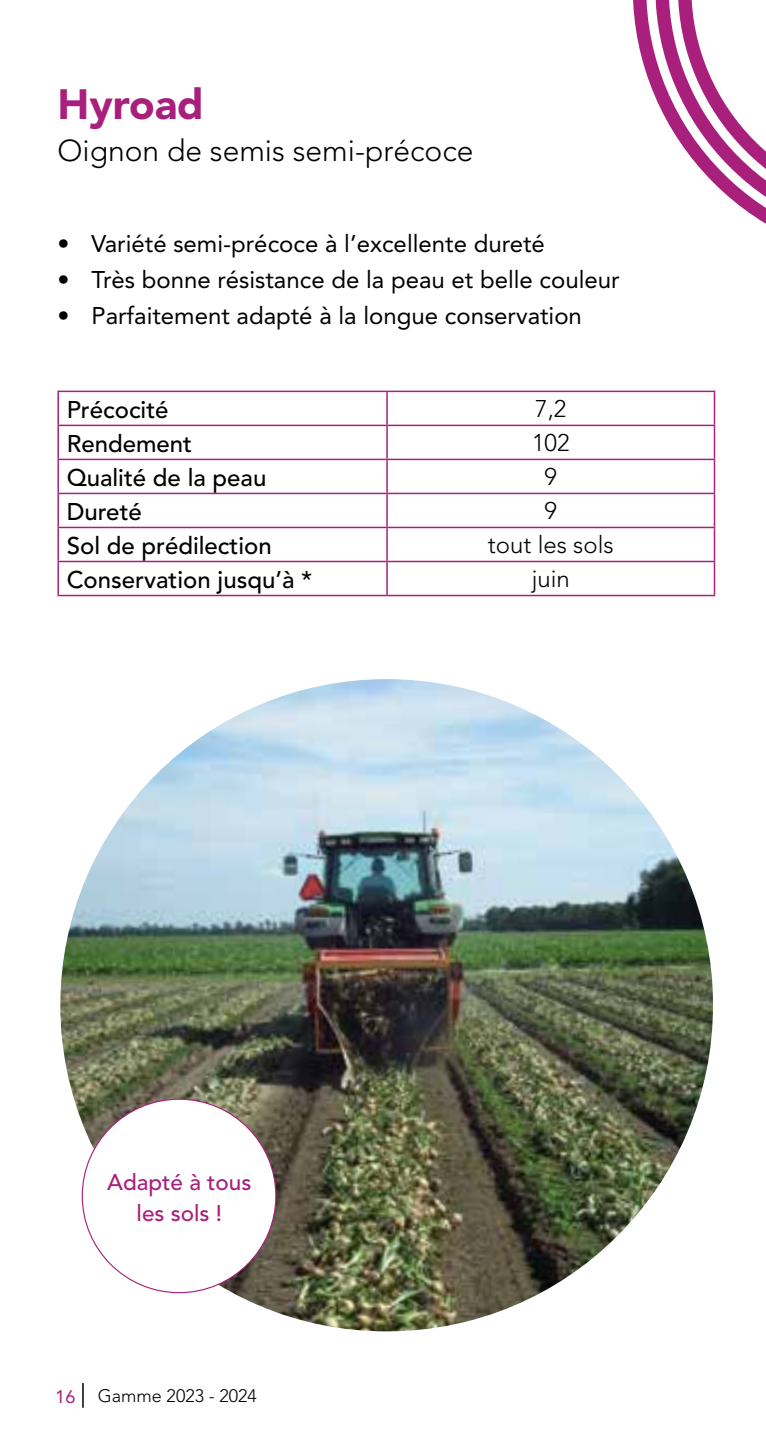
<style>
.page{position:relative;width:766px;height:1446px;background:#fff}
.page>*{position:absolute;margin:0;border:0;box-sizing:border-box;transform-origin:0 0}
.t1{font:900 42px "Avenir";color:#a81f7c}
.t2{font:300 30px "Avenir";color:#000}
.t3{font:24px "Avenir";color:#000}
.t4{font:500 24px "Avenir";color:#000}
.t5{font:300 24px "Avenir";color:#000}
.t6{font:500 22.5px/31.2px "Avenir";color:#a81f7c;text-align:center}
.t7{font:300 18px "Avenir";color:#000}
.t8{font:18px "Avenir";color:#a81f7c}
.s1{font-weight:400;color:#fff}
</style>
<div class="page">
<hr style="left:82px;top:1383px;width:2px;height:24px;background:#000">
<img style="left:60px;top:679px;width:652px;height:652px;border-radius:326px">
<svg style="left:59px;top:392px;width:654px;height:203px"></svg>
<svg style="left:387px;top:426px;width:326px;height:169px"></svg>
<hr style="left:386px;top:392px;width:1px;height:33px;background:#a81f7c">
<hr style="left:386px;top:426px;width:1px;height:33px;background:#a81f7c">
<hr style="left:386px;top:460px;width:1px;height:33px;background:#a81f7c">
<hr style="left:386px;top:494px;width:1px;height:33px;background:#a81f7c">
<hr style="left:386px;top:528px;width:1px;height:33px;background:#a81f7c">
<hr style="left:386px;top:562px;width:1px;height:33px;background:#a81f7c">
<hr style="left:57px;top:391px;width:330px;height:1px;background:#a81f7c">
<hr style="left:57px;top:392px;width:2px;height:33px;background:#a81f7c">
<hr style="left:387px;top:391px;width:328px;height:1px;background:#a81f7c">
<hr style="left:713px;top:392px;width:2px;height:33px;background:#a81f7c">
<hr style="left:57px;top:425px;width:330px;height:1px;background:#a81f7c">
<hr style="left:57px;top:426px;width:2px;height:33px;background:#a81f7c">
<hr style="left:387px;top:425px;width:328px;height:1px;background:#a81f7c">
<hr style="left:713px;top:426px;width:2px;height:33px;background:#a81f7c">
<hr style="left:57px;top:459px;width:330px;height:1px;background:#a81f7c">
<hr style="left:57px;top:460px;width:2px;height:33px;background:#a81f7c">
<hr style="left:387px;top:459px;width:328px;height:1px;background:#a81f7c">
<hr style="left:713px;top:460px;width:2px;height:33px;background:#a81f7c">
<hr style="left:57px;top:493px;width:330px;height:1px;background:#a81f7c">
<hr style="left:57px;top:494px;width:2px;height:33px;background:#a81f7c">
<hr style="left:387px;top:493px;width:328px;height:1px;background:#a81f7c">
<hr style="left:713px;top:494px;width:2px;height:33px;background:#a81f7c">
<hr style="left:57px;top:527px;width:330px;height:1px;background:#a81f7c">
<hr style="left:57px;top:528px;width:2px;height:33px;background:#a81f7c">
<hr style="left:387px;top:527px;width:328px;height:1px;background:#a81f7c">
<hr style="left:713px;top:528px;width:2px;height:33px;background:#a81f7c">
<hr style="left:57px;top:561px;width:330px;height:1px;background:#a81f7c">
<hr style="left:57px;top:562px;width:2px;height:33px;background:#a81f7c">
<hr style="left:387px;top:561px;width:328px;height:1px;background:#a81f7c">
<hr style="left:713px;top:562px;width:2px;height:33px;background:#a81f7c">
<hr style="left:57px;top:595px;width:330px;height:1px;background:#a81f7c">
<hr style="left:387px;top:595px;width:328px;height:1px;background:#a81f7c">
<svg style="left:633px;top:0;width:132px;height:223px"></svg>
<div style="left:82px;top:1099px;width:194px;height:193px;background:#fff;border-radius:50%"></div>
<h1 class="t1" style="left:57px;top:79px;width:148px">Hyroad</h1>
<p class="t2" style="left:57px;top:133px;width:417px">Oignon de semis semi-précoce</p>
<p class="t3" style="left:57px;top:230px;width:489px">• Variété semi-précoce à l’excellente dureté</p>
<p class="t3" style="left:57px;top:266px;width:563px">• Très bonne résistance de la peau et belle couleur</p>
<p class="t3" style="left:57px;top:302px;width:526px">• Parfaitement adapté à la longue conservation</p>
<p class="t4" style="left:67px;top:395px;width:103px">Précocité</p>
<p class="t5" style="left:535px;top:395px;width:33px">7,2</p>
<p class="t4" style="left:67px;top:429px;width:127px">Rendement</p>
<p class="t5" style="left:532px;top:429px;width:39px">102</p>
<p class="t4" style="left:67px;top:463px;width:262px">Qualité de la peau <span class="s1">peau</span></p>
<p class="t5" style="left:544px;top:463px;width:14px">9</p>
<p class="t4" style="left:67px;top:497px;width:77px">Dureté</p>
<p class="t5" style="left:544px;top:497px;width:14px">9</p>
<p class="t4" style="left:67px;top:531px;width:206px">Sol de prédilection</p>
<p class="t5" style="left:487px;top:531px;width:127px">tout les sols</p>
<p class="t4" style="left:67px;top:565px;width:247px">Conservation jusqu’à *</p>
<p class="t5" style="left:531px;top:565px;width:40px">juin</p>
<p class="t6" style="left:107px;top:1167px;width:146px">Adapté à tous les sols !</p>
<p class="t8" style="left:55px;top:1386px;width:22px">16</p>
<p class="t7" style="left:98px;top:1385px;width:160px">Gamme 2023 - 2024</p>
</div>
